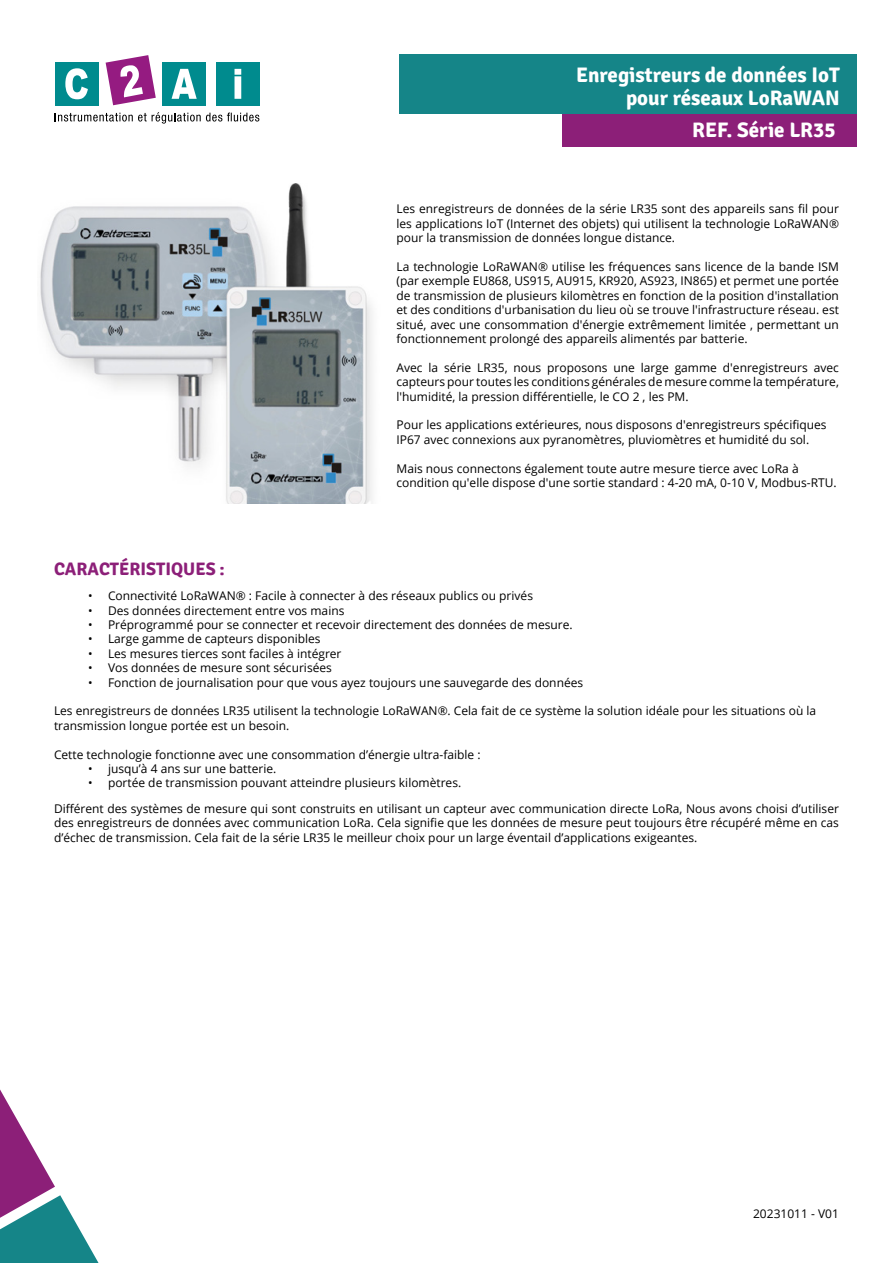
<style>
.page{position:relative;width:893px;height:1263px;background:#fff}
.page>*{position:absolute;margin:0;border:0;box-sizing:border-box;transform-origin:0 0}
.t1{font:700 21px/22.5px "Signika";color:#fff;text-align:right}
.t2{font:700 18px "Signika";color:#8c1f78}
.t3{font:12px/14.4px "Open Sans";color:#000}
</style>
<div class="page">
<div style="left:55px;top:62px;width:43px;height:43px;background:#008b8e"></div>
<svg style="left:65px;top:68px;width:23px;height:31px"></svg>
<div style="left:163px;top:62px;width:43px;height:43px;background:#008b8e"></div>
<div style="left:216px;top:62px;width:43px;height:43px;background:#008b8e"></div>
<svg style="left:106px;top:55px;width:50px;height:50px"></svg>
<svg style="left:172px;top:69px;width:25px;height:30px"></svg>
<svg style="left:234px;top:69px;width:7px;height:30px"></svg>
<svg style="left:55px;top:112px;width:204px;height:12px"></svg>
<div style="left:563px;top:113px;width:294px;height:34px;background:#8c1f78"></div>
<div style="left:400px;top:54px;width:457px;height:60px;background:#158588"></div>
<svg style="left:0;top:1089px;width:99px;height:174px"></svg>
<img style="left:40px;top:183px;width:332px;height:320px">
<h1 class="t1" style="left:576px;top:64px;width:265px">Enregistreurs de données IoT pour réseaux LoRaWAN</h1>
<h1 class="t1" style="left:692px;top:119px;width:145px">REF. Série LR35</h1>
<p class="t3" style="left:396px;top:201px;width:444px;text-align:justify">Les enregistreurs de données de la série LR35 sont des appareils sans fil pour les applications IoT (Internet des objets) qui utilisent la technologie LoRaWAN® pour la transmission de données longue distance.</p>
<p class="t3" style="left:396px;top:259px;width:444px;text-align:justify">La technologie LoRaWAN® utilise les fréquences sans licence de la bande ISM (par exemple EU868, US915, AU915, KR920, AS923, IN865) et permet une portée de transmission de plusieurs kilomètres en fonction de la position d'installation et des conditions d'urbanisation du lieu où se trouve l'infrastructure réseau. est situé, avec une consommation d'énergie extrêmement limitée , permettant un fonctionnement prolongé des appareils alimentés par batterie.</p>
<p class="t3" style="left:396px;top:360px;width:444px;text-align:justify">Avec la série LR35, nous proposons une large gamme d'enregistreurs avec capteurs pour toutes les conditions générales de mesure comme la température, l'humidité, la pression différentielle, le CO 2 , les PM.</p>
<p class="t3" style="left:396px;top:417px;width:432px">Pour les applications extérieures, nous disposons d'enregistreurs spécifiques<br>IP67 avec connexions aux pyranomètres, pluviomètres et humidité du sol.</p>
<p class="t3" style="left:396px;top:461px;width:442px">Mais nous connectons également toute autre mesure tierce avec LoRa à condition qu'elle dispose d'une sortie standard : 4-20 mA, 0-10 V, Modbus-RTU.</p>
<h2 class="t2" style="left:54px;top:558px;width:172px">CARACTÉRISTIQUES :</h2>
<p class="t3" style="left:88px;top:588px;width:446px">• Connectivité LoRaWAN® : Facile à connecter à des réseaux publics ou privés</p>
<p class="t3" style="left:88px;top:603px;width:258px">• Des données directement entre vos mains</p>
<p class="t3" style="left:88px;top:617px;width:486px">• Préprogrammé pour se connecter et recevoir directement des données de mesure.</p>
<p class="t3" style="left:88px;top:632px;width:234px">• Large gamme de capteurs disponibles</p>
<p class="t3" style="left:88px;top:646px;width:255px">• Les mesures tierces sont faciles à intégrer</p>
<p class="t3" style="left:88px;top:660px;width:245px">• Vos données de mesure sont sécurisées</p>
<p class="t3" style="left:88px;top:675px;width:497px">• Fonction de journalisation pour que vous ayez toujours une sauvegarde des données</p>
<p class="t3" style="left:54px;top:704px;width:764px">Les enregistreurs de données LR35 utilisent la technologie LoRaWAN®. Cela fait de ce système la solution idéale pour les situations où la transmission longue portée est un besoin.</p>
<p class="t3" style="left:54px;top:747px;width:428px">Cette technologie fonctionne avec une consommation d’énergie ultra-faible :</p>
<p class="t3" style="left:88px;top:761px;width:190px">• jusqu’à 4 ans sur une batterie.</p>
<p class="t3" style="left:54px;top:770px;width:786px;line-height:25.2px;text-indent:34px">• portée de transmission pouvant atteindre plusieurs kilomètres.<br>Différent des systèmes de mesure qui sont construits en utilisant un capteur avec communication directe LoRa, Nous avons choisi d’utiliser</p>
<p class="t3" style="left:54px;top:815px;width:786px">des enregistreurs de données avec communication LoRa. Cela signifie que les données de mesure peut toujours être récupéré même en cas d’échec de transmission. Cela fait de la série LR35 le meilleur choix pour un large éventail d’applications exigeantes.</p>
<p class="t3" style="left:753px;top:1206px;width:87px">20231011 - V01</p>
</div>
